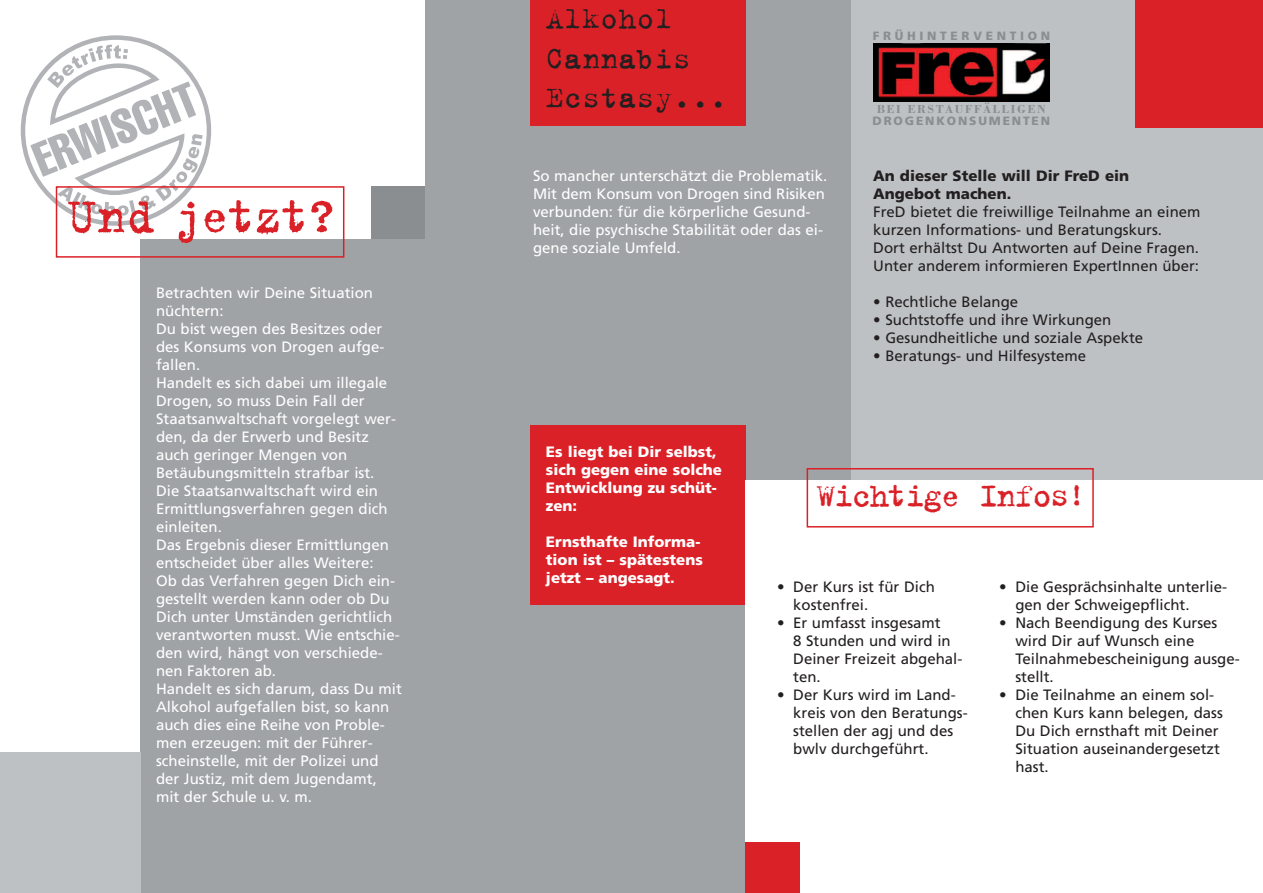
<style>
.page{position:relative;width:1263px;height:893px;background:#fff}
.page>*{position:absolute;margin:0;border:0;box-sizing:border-box;transform-origin:0 0}
.t1{font:54px "Trixie";letter-spacing:-.055em;color:#db2128}
.t2{font:36px "Trixie";letter-spacing:-.055em;color:#db2128}
.t3{font:33px/39.6px "Trixie Text";color:#231f20}
.t4{font:15px/18px "Frutiger";color:#fff}
.t5{font:15px/18px "Frutiger";color:#231f20}
.t6{font:900 15px/18px "Frutiger";color:#fff}
.t7{font:900 15px/18px "Frutiger";color:#231f20}
.t8{font:700 12px "Bodoni";letter-spacing:.14em;color:#8b8e90}
.t9{font:900 12px "Frutiger";letter-spacing:.155em;color:#8b8e90}
.t10{font:900 12px "Frutiger";letter-spacing:.305em;color:#8b8e90}
</style>
<div class="page">
<div style="left:371px;top:186px;width:54px;height:54px;background:#8b8e90"></div>
<div style="left:140px;top:239px;width:306px;height:654px;background:#9fa3a5"></div>
<div style="left:850px;top:0;width:413px;height:893px;background:#bec1c3"></div>
<div style="left:425px;top:0;width:425px;height:893px;background:#9fa3a5"></div>
<div style="left:21px;top:35px;width:190px;height:191px;border:4px solid #b2b3b7;border-radius:50%"></div>
<svg style="left:30px;top:45px;width:173px;height:171px"></svg>
<img style="left:873px;top:44px;width:176px;height:57px">
<div style="left:530px;top:425px;width:215px;height:180px;background:#db2128"></div>
<div style="left:745px;top:480px;width:518px;height:413px;background:#fff"></div>
<div style="left:807px;top:468px;width:287px;height:59px;border:2px solid #db2128"></div>
<div style="left:745px;top:842px;width:54px;height:51px;background:#db2128"></div>
<div style="left:1135px;top:0;width:128px;height:128px;background:#db2128"></div>
<div style="left:0;top:753px;width:140px;height:140px;background:#bec1c3"></div>
<div style="left:530px;top:0;width:215px;height:126px;background:#db2128"></div>
<div style="left:56px;top:186px;width:288px;height:72px;border:2px solid #db2128"></div>
<h1 class="t1" style="left:67px;top:182px;width:272px">Und jetzt?</h1>
<p class="t4" style="left:156px;top:285px;width:247px">Betrachten wir Deine Situation nüchtern:<br>Du bist wegen des Besitzes oder des Konsums von Drogen aufge&shy;fallen.<br>Handelt es sich dabei um illegale<br>Drogen, so muss Dein Fall der<br>Staatsanwaltschaft vorgelegt wer&shy;den, da der Erwerb und Besitz auch geringer Mengen von<br>Betäubungsmitteln strafbar ist.<br>Die Staatsanwaltschaft wird ein<br>Ermittlungsverfahren gegen dich einleiten.<br>Das Ergebnis dieser Ermittlungen entscheidet über alles Weitere:<br>Ob das Verfahren gegen Dich ein&shy;gestellt werden kann oder ob Du<br>Dich unter Umständen gerichtlich verantworten musst. Wie entschie&shy;den wird, hängt von verschiede&shy;nen Faktoren ab.<br>Handelt es sich darum, dass Du mit<br>Alkohol aufgefallen bist, so kann auch dies eine Reihe von Proble&shy;men erzeugen: mit der Führer&shy;scheinstelle, mit der Polizei und der Justiz, mit dem Jugendamt, mit der Schule u. v. m.</p>
<h3 class="t3" style="left:546px;top:-3px;width:183px">Alkohol<br>Cannabis<br>Ecstasy...</h3>
<p class="t10" style="left:873px;top:31px;width:179px">FRÜHINTERVENTION</p>
<p class="t8" style="left:877px;top:101px;width:170px">BEI ERSTAUFFÄLLIGEN</p>
<p class="t9" style="left:873px;top:116px;width:179px">DROGENKONSUMENTEN</p>
<p class="t4" style="left:533px;top:168px;width:296px">So mancher unterschätzt die Problematik.<br>Mit dem Konsum von Drogen sind Risiken verbunden: für die körperliche Gesund&shy;heit, die psychische Stabilität oder das ei&shy;gene soziale Umfeld.</p>
<p class="t7" style="left:873px;top:168px;width:257px">An dieser Stelle will Dir FreD ein<br>Angebot machen.</p>
<p class="t5" style="left:873px;top:204px;width:329px">FreD bietet die freiwillige Teilnahme an einem kurzen Informations- und Beratungskurs.<br>Dort erhältst Du Antworten auf Deine Fragen.<br>Unter anderem informieren ExpertInnen über:</p>
<p class="t5" style="left:873px;top:294px;width:147px">• Rechtliche Belange</p>
<p class="t5" style="left:873px;top:312px;width:240px">• Suchtstoffe und ihre Wirkungen</p>
<p class="t5" style="left:873px;top:330px;width:272px">• Gesundheitliche und soziale Aspekte</p>
<p class="t5" style="left:873px;top:348px;width:214px">• Beratungs- und Hilfesysteme</p>
<p class="t6" style="left:546px;top:444px;width:178px">Es liegt bei Dir selbst, sich gegen eine solche<br>Entwicklung zu schüt&shy;zen:</p>
<p class="t6" style="left:546px;top:534px;width:158px">Ernsthafte Informa&shy;tion ist – spätestens jetzt – angesagt.</p>
<h2 class="t2" style="left:816px;top:472px;width:273px">Wichtige Infos!</h2>
<p class="t5" style="left:793px;top:579px;width:143px;text-indent:-16px">• Der Kurs ist für Dich kostenfrei.</p>
<p class="t5" style="left:793px;top:615px;width:171px;text-indent:-16px">• Er umfasst insgesamt<br>8 Stunden und wird in<br>Deiner Freizeit abgehal&shy;ten.</p>
<p class="t5" style="left:793px;top:687px;width:176px;text-indent:-16px">• Der Kurs wird im Land&shy;kreis von den Beratungs&shy;stellen der agj und des bwlv durchgeführt.</p>
<p class="t5" style="left:1015px;top:579px;width:213px;text-indent:-16px">• Die Gesprächsinhalte unterlie&shy;gen der Schweigepflicht.</p>
<p class="t5" style="left:1015px;top:615px;width:226px;text-indent:-16px">• Nach Beendigung des Kurses wird Dir auf Wunsch eine<br>Teilnahmebescheinigung ausge&shy;stellt.</p>
<p class="t5" style="left:1015px;top:687px;width:209px;text-indent:-16px">• Die Teilnahme an einem sol&shy;chen Kurs kann belegen, dass<br>Du Dich ernsthaft mit Deiner<br>Situation auseinandergesetzt hast.</p>
</div>
